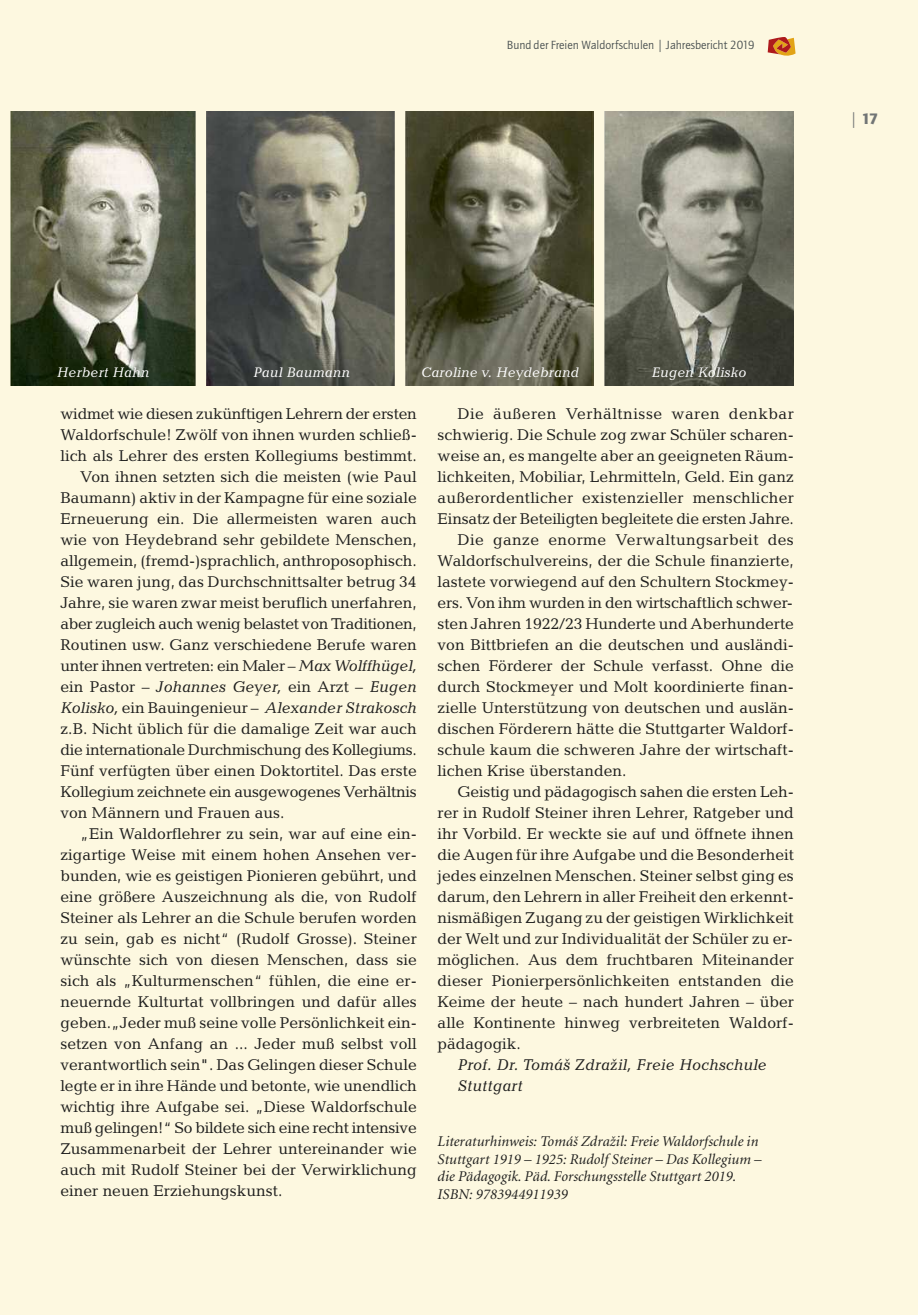
<style>
.page{position:relative;width:918px;height:1315px;background:#fdf8e0}
.page>*{position:absolute;margin:0;border:0;box-sizing:border-box;transform-origin:0 0}
.t1{font:15.75px "Candida";color:#1f1f1e}
.t2{font:15.75px "Candida";letter-spacing:-.02em;color:#1f1f1e}
.t3{font:italic 15.75px/21px "Candida";color:#1f1f1e}
.t4{font:15.75px "Candida";letter-spacing:.03em;color:#1f1f1e}
.t5{font:15.75px "Candida";letter-spacing:.025em;color:#1f1f1e}
.t6{font:900 15.75px "Quay Sans";color:#717575}
.t7{font:italic 14.88px/17.5px "Minion";letter-spacing:.005em;color:#1f1f1e}
.t8{font:italic 14px "Candida";letter-spacing:.005em;color:#fff}
.t9{font:12.25px "Quay Sans";color:#484f50}
.s1{font-weight:400}
.s2{font-style:italic}
.s3{font-style:normal}
</style>
<div class="page">
<svg style="left:767px;top:37px;width:28px;height:19px"></svg>
<img style="left:10px;top:112px;width:784px;height:273px">
<div style="left:196px;top:107px;width:10px;height:293px;background:#fdf8e0"></div>
<div style="left:395px;top:105px;width:10px;height:293px;background:#fdf8e0"></div>
<div style="left:594px;top:107px;width:10px;height:293px;background:#fdf8e0"></div>
<p class="t9" style="left:507px;top:38px;width:249px">Bund der Freien Waldorfschulen | Jahresbericht 2019</p>
<p class="t6" style="left:850px;top:109px;width:30px"><span class="s1">|</span> 17</p>
<p class="t8" style="left:57px;top:367px;width:94px">Herbert Hahn</p>
<p class="t8" style="left:253px;top:367px;width:98px">Paul Baumann</p>
<p class="t8" style="left:421px;top:367px;width:159px">Caroline v. Heydebrand</p>
<p class="t8" style="left:651px;top:367px;width:96px">Eugen Kolisko</p>
<p class="t1" style="left:60px;top:408px;width:358px">widmet wie diesen zukünftigen Lehrern der ersten</p>
<p class="t1" style="left:60px;top:429px;width:358px">Waldorfschule! Zwölf von ihnen wurden schließ-</p>
<p class="t1" style="left:60px;top:450px;width:358px">lich als Lehrer des ersten Kollegiums bestimmt.</p>
<p class="t1" style="left:80px;top:471px;width:338px">Von ihnen setzten sich die meisten (wie Paul</p>
<p class="t1" style="left:60px;top:492px;width:358px">Baumann) aktiv in der Kampagne für eine soziale</p>
<p class="t1" style="left:60px;top:513px;width:358px">Erneuerung ein. Die allermeisten waren auch</p>
<p class="t1" style="left:60px;top:534px;width:358px">wie von Heydebrand sehr gebildete Menschen,</p>
<p class="t1" style="left:60px;top:555px;width:358px">allgemein, (fremd-)sprachlich, anthroposophisch.</p>
<p class="t1" style="left:60px;top:576px;width:358px">Sie waren jung, das Durchschnittsalter betrug 34</p>
<p class="t1" style="left:60px;top:597px;width:358px">Jahre, sie waren zwar meist beruflich unerfahren,</p>
<p class="t2" style="left:60px;top:618px;width:358px">aber zugleich auch wenig belastet von Traditionen,</p>
<p class="t1" style="left:60px;top:639px;width:358px">Routinen usw. Ganz verschiedene Berufe waren</p>
<p class="t2" style="left:60px;top:660px;width:358px">unter ihnen vertreten: ein Maler – <span class="s2">Max Wolffhügel,</span></p>
<p class="t3" style="left:60px;top:678px;width:358px"><span class="s3">ein Pastor –</span> Johannes Geyer, <span class="s3">ein Arzt –</span> Eugen</p>
<p class="t3" style="left:60px;top:699px;width:358px">Kolisko, <span class="s3">ein Bauingenieur –</span> Alexander Strakosch</p>
<p class="t1" style="left:60px;top:723px;width:358px">z.B. Nicht üblich für die damalige Zeit war auch</p>
<p class="t2" style="left:60px;top:744px;width:358px">die internationale Durchmischung des Kollegiums.</p>
<p class="t1" style="left:60px;top:765px;width:358px">Fünf verfügten über einen Doktortitel. Das erste</p>
<p class="t1" style="left:60px;top:786px;width:358px">Kollegium zeichnete ein ausgewogenes Verhältnis</p>
<p class="t1" style="left:60px;top:807px;width:226px">von Männern und Frauen aus.</p>
<p class="t1" style="left:80px;top:828px;width:338px">„Ein Waldorflehrer zu sein, war auf eine ein-</p>
<p class="t1" style="left:60px;top:849px;width:358px">zigartige Weise mit einem hohen Ansehen ver-</p>
<p class="t1" style="left:60px;top:870px;width:358px">bunden, wie es geistigen Pionieren gebührt, und</p>
<p class="t1" style="left:60px;top:891px;width:358px">eine größere Auszeichnung als die, von Rudolf</p>
<p class="t1" style="left:60px;top:912px;width:358px">Steiner als Lehrer an die Schule berufen worden</p>
<p class="t1" style="left:60px;top:933px;width:358px">zu sein, gab es nicht“ (Rudolf Grosse). Steiner</p>
<p class="t1" style="left:60px;top:954px;width:358px">wünschte sich von diesen Menschen, dass sie</p>
<p class="t1" style="left:60px;top:975px;width:358px">sich als „Kulturmenschen“ fühlen, die eine er-</p>
<p class="t1" style="left:60px;top:996px;width:358px">neuernde Kulturtat vollbringen und dafür alles</p>
<p class="t1" style="left:60px;top:1017px;width:358px">geben.„Jeder muß seine volle Persönlichkeit ein-</p>
<p class="t1" style="left:60px;top:1038px;width:358px">setzen von Anfang an ... Jeder muß selbst voll</p>
<p class="t1" style="left:60px;top:1059px;width:358px">verantwortlich sein". Das Gelingen dieser Schule</p>
<p class="t1" style="left:60px;top:1080px;width:358px">legte er in ihre Hände und betonte, wie unendlich</p>
<p class="t1" style="left:60px;top:1101px;width:358px">wichtig ihre Aufgabe sei. „Diese Waldorfschule</p>
<p class="t2" style="left:60px;top:1122px;width:358px">muß gelingen!“ So bildete sich eine recht intensive</p>
<p class="t1" style="left:60px;top:1143px;width:358px">Zusammenarbeit der Lehrer untereinander wie</p>
<p class="t1" style="left:60px;top:1164px;width:358px">auch mit Rudolf Steiner bei der Verwirklichung</p>
<p class="t1" style="left:60px;top:1185px;width:223px">einer neuen Erziehungskunst.</p>
<p class="t4" style="left:457px;top:408px;width:338px">Die äußeren Verhältnisse waren denkbar</p>
<p class="t1" style="left:437px;top:429px;width:358px">schwierig. Die Schule zog zwar Schüler scharen-</p>
<p class="t1" style="left:437px;top:450px;width:358px">weise an, es mangelte aber an geeigneten Räum-</p>
<p class="t1" style="left:437px;top:471px;width:358px">lichkeiten, Mobiliar, Lehrmitteln, Geld. Ein ganz</p>
<p class="t1" style="left:437px;top:492px;width:358px">außerordentlicher existenzieller menschlicher</p>
<p class="t1" style="left:437px;top:513px;width:358px">Einsatz der Beteiligten begleitete die ersten Jahre.</p>
<p class="t5" style="left:457px;top:534px;width:338px">Die ganze enorme Verwaltungsarbeit des</p>
<p class="t1" style="left:437px;top:555px;width:358px">Waldorfschulvereins, der die Schule finanzierte,</p>
<p class="t1" style="left:437px;top:576px;width:358px">lastete vorwiegend auf den Schultern Stockmey-</p>
<p class="t1" style="left:437px;top:597px;width:357px">ers. Von ihm wurden in den wirtschaftlich schwer-</p>
<p class="t1" style="left:437px;top:618px;width:358px">sten Jahren 1922/23 Hunderte und Aberhunderte</p>
<p class="t1" style="left:437px;top:639px;width:358px">von Bittbriefen an die deutschen und ausländi-</p>
<p class="t1" style="left:437px;top:660px;width:358px">schen Förderer der Schule verfasst. Ohne die</p>
<p class="t1" style="left:437px;top:681px;width:358px">durch Stockmeyer und Molt koordinierte finan-</p>
<p class="t1" style="left:437px;top:702px;width:358px">zielle Unterstützung von deutschen und auslän-</p>
<p class="t1" style="left:437px;top:723px;width:358px">dischen Förderern hätte die Stuttgarter Waldorf-</p>
<p class="t1" style="left:437px;top:744px;width:358px">schule kaum die schweren Jahre der wirtschaft-</p>
<p class="t1" style="left:437px;top:765px;width:191px">lichen Krise überstanden.</p>
<p class="t1" style="left:457px;top:786px;width:338px">Geistig und pädagogisch sahen die ersten Leh-</p>
<p class="t1" style="left:437px;top:807px;width:358px">rer in Rudolf Steiner ihren Lehrer, Ratgeber und</p>
<p class="t1" style="left:437px;top:828px;width:358px">ihr Vorbild. Er weckte sie auf und öffnete ihnen</p>
<p class="t1" style="left:437px;top:849px;width:358px">die Augen für ihre Aufgabe und die Besonderheit</p>
<p class="t1" style="left:437px;top:870px;width:358px">jedes einzelnen Menschen. Steiner selbst ging es</p>
<p class="t1" style="left:437px;top:891px;width:358px">darum, den Lehrern in aller Freiheit den erkennt-</p>
<p class="t1" style="left:437px;top:912px;width:358px">nismäßigen Zugang zu der geistigen Wirklichkeit</p>
<p class="t1" style="left:437px;top:933px;width:357px">der Welt und zur Individualität der Schüler zu er-</p>
<p class="t1" style="left:437px;top:954px;width:358px">möglichen. Aus dem fruchtbaren Miteinander</p>
<p class="t1" style="left:437px;top:975px;width:358px">dieser Pionierpersönlichkeiten entstanden die</p>
<p class="t1" style="left:437px;top:996px;width:358px">Keime der heute – nach hundert Jahren – über</p>
<p class="t1" style="left:437px;top:1017px;width:358px">alle Kontinente hinweg verbreiteten Waldorf-</p>
<p class="t1" style="left:437px;top:1038px;width:85px">pädagogik.</p>
<p class="t3" style="left:457px;top:1056px;width:311px">Prof. Dr. Tomáš Zdražil, Freie Hochschule<br>Stuttgart</p>
<p class="t7" style="left:437px;top:1133px;width:326px">Literaturhinweis: Tomáš Zdražil: Freie Waldorfschule in Stuttgart 1919 – 1925: Rudolf Steiner – Das Kollegium – die Pädagogik. Päd. Forschungsstelle Stuttgart 2019.<br>ISBN: 9783944911939</p>
</div>
